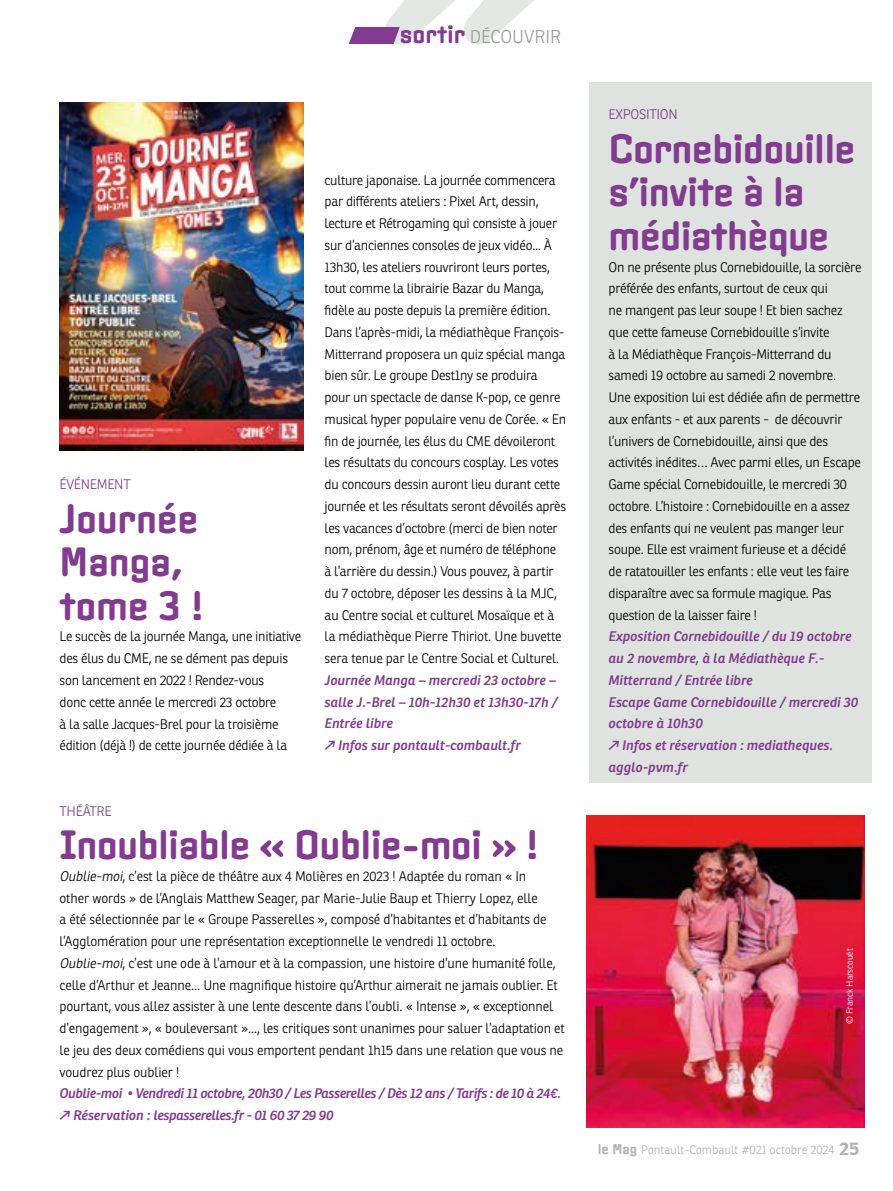
<style>
.page{position:relative;width:893px;height:1191px;background:#fff}
.page>*{position:absolute;margin:0;border:0;box-sizing:border-box;transform-origin:0 0}
.t1{font:700 39px/43.5px "Clicker";letter-spacing:-.02em;color:#823b8f}
.t2{font:300 18px "Ronnia";color:#9d9d9c}
.t3{font:300 13.5px/21.8px "Ronnia";letter-spacing:-.02em;color:#000}
.t4{font:italic 600 13.5px/21.8px "Ronnia";color:#823b8f}
.t5{font:italic 600 13.5px/21.8px "Ronnia";letter-spacing:-.03em;color:#823b8f}
.t6{font:300 13.5px "Ronnia";letter-spacing:-.02em;color:#823b8f}
.t7{font:300 12px "Ronnia";color:#b3b2b2}
.t8{font:300 9px "Ronnia";letter-spacing:-.01em;color:#fff}
.s1{font-family:"Clicker";font-weight:700;font-size:24px;color:#823b8f}
.s2{font-style:italic}
.s3{font-family:"Clicker";font-weight:700;font-size:13.5px}
.s4{font-weight:700;font-size:18px}
</style>
<div class="page">
<img style="left:587px;top:815px;width:278px;height:312px">
<div style="left:590px;top:83px;width:282px;height:700px;background:#dee3df"></div>
<img style="left:60px;top:102px;width:243px;height:348px">
<svg style="left:349px;top:0;width:185px;height:45px"></svg>
<h2 class="t2" style="left:400px;top:25px;width:163px"><span class="s1">sortir</span> DÉCOUVRIR</h2>
<p class="t6" style="left:60px;top:476px;width:73px">ÉVÉNEMENT</p>
<h1 class="t1" style="left:60px;top:495px;width:146px">Journée<br>Manga, tome 3 !</h1>
<p class="t3" style="left:60px;top:626px;width:243px">Le succès de la journée Manga, une initiative des élus du CME, ne se dément pas depuis son lancement en 2022 ! Rendez-vous<br>donc cette année le mercredi 23 octobre<br>à la salle Jacques-Brel pour la troisième édition (déjà !) de cette journée dédiée à la</p>
<p class="t3" style="left:325px;top:169px;width:243px">culture japonaise. La journée commencera par différents ateliers : Pixel Art, dessin, lecture et Rétrogaming qui consiste à jouer sur d’anciennes consoles de jeux vidéo... À 13h30, les ateliers rouvriront leurs portes, tout comme la librairie Bazar du Manga, fidèle au poste depuis la première édition.<br>Dans l’après-midi, la médiathèque François-Mitterrand proposera un quiz spécial manga bien sûr. Le groupe Dest1ny se produira pour un spectacle de danse K-pop, ce genre musical hyper populaire venu de Corée. « En fin de journée, les élus du CME dévoileront les résultats du concours cosplay. Les votes du concours dessin auront lieu durant cette journée et les résultats seront dévoilés après les vacances d’octobre (merci de bien noter nom, prénom, âge et numéro de téléphone à l’arrière du dessin.) Vous pouvez, à partir du 7 octobre, déposer les dessins à la MJC, au Centre social et culturel Mosaïque et à la médiathèque Pierre Thiriot. Une buvette sera tenue par le Centre Social et Culturel.</p>
<p class="t4" style="left:325px;top:669px;width:234px">Journée Manga – mercredi 23 octobre – salle J.-Brel – 10h-12h30 et 13h30-17h /<br>Entrée libre<br>e Infos sur pontault-combault.fr</p>
<p class="t6" style="left:60px;top:802px;width:54px">THÉÂTRE</p>
<h1 class="t1" style="left:60px;top:821px;width:481px">Inoubliable « Oublie-moi » !</h1>
<p class="t3" style="left:60px;top:865px;width:507px"><span class="s2">Oublie-moi</span>, c’est la pièce de théâtre aux 4 Molières en 2023 ! Adaptée du roman « In<br>other words » de l’Anglais Matthew Seager, par Marie-Julie Baup et Thierry Lopez, elle<br>a été sélectionnée par le « Groupe Passerelles », composé d’habitantes et d’habitants de l’Agglomération pour une représentation exceptionnelle le vendredi 11 octobre.<br><span class="s2">Oublie-moi</span>, c’est une ode à l’amour et à la compassion, une histoire d’une humanité folle, celle d’Arthur et Jeanne... Une magnifique histoire qu’Arthur aimerait ne jamais oublier. Et pourtant, vous allez assister à une lente descente dans l’oubli. « Intense », « exceptionnel d’engagement », « bouleversant »..., les critiques sont unanimes pour saluer l’adaptation et le jeu des deux comédiens qui vous emportent pendant 1h15 dans une relation que vous ne voudrez plus oublier !</p>
<p class="t5" style="left:60px;top:1082px;width:503px">Oublie-moi • Vendredi 11 octobre, 20h30 / Les Passerelles / Dès 12 ans / Tarifs : de 10 à 24€. e Réservation : lespasserelles.fr - 01 60 37 29 90</p>
<p class="t6" style="left:609px;top:106px;width:71px">EXPOSITION</p>
<h1 class="t1" style="left:609px;top:125px;width:249px">Cornebidouille s’invite à la médiathèque</h1>
<p class="t3" style="left:609px;top:256px;width:254px">On ne présente plus Cornebidouille, la sorcière préférée des enfants, surtout de ceux qui<br>ne mangent pas leur soupe ! Et bien sachez que cette fameuse Cornebidouille s’invite<br>à la Médiathèque François-Mitterrand du samedi 19 octobre au samedi 2 novembre.<br>Une exposition lui est dédiée afin de permettre aux enfants - et aux parents - de découvrir l’univers de Cornebidouille, ainsi que des activités inédites… Avec parmi elles, un Escape Game spécial Cornebidouille, le mercredi 30 octobre. L’histoire : Cornebidouille en a assez des enfants qui ne veulent pas manger leur soupe. Elle est vraiment furieuse et a décidé de ratatouiller les enfants : elle veut les faire disparaître avec sa formule magique. Pas question de la laisser faire !</p>
<p class="t4" style="left:609px;top:625px;width:251px">Exposition Cornebidouille / du 19 octobre au 2 novembre, à la Médiathèque F.-<br>Mitterrand / Entrée libre<br>Escape Game Cornebidouille / mercredi 30 octobre à 10h30<br>e Infos et réservation : mediatheques. agglo-pvm.fr</p>
<p class="t8" style="left:844px;top:1023px;width:77px;rotate:-90deg">© Franck Harscouët</p>
<p class="t7" style="left:598px;top:1141px;width:263px"><span class="s3">le Mag</span> Pontault-Combault #021 octobre 2024 <span class="s4">25</span></p>
</div>
